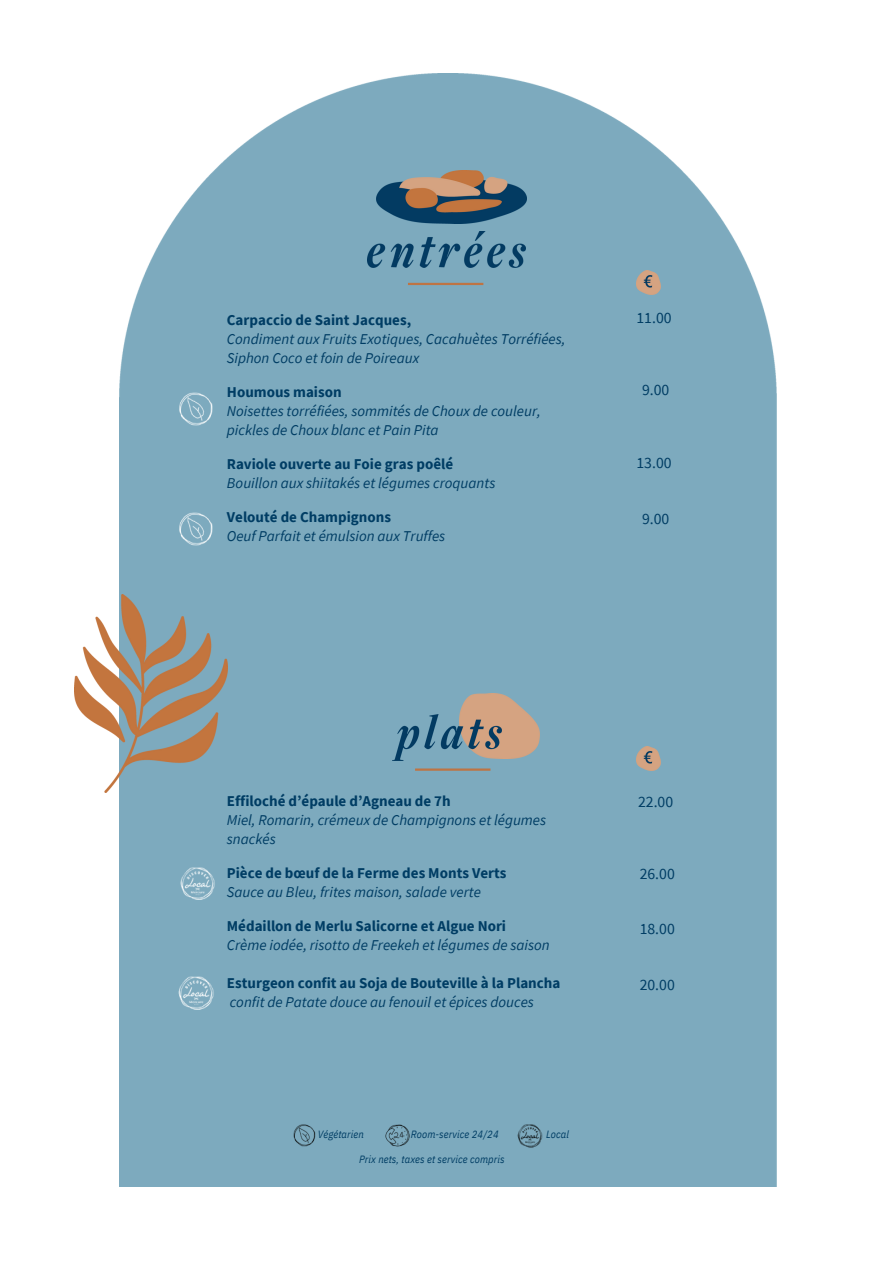
<style>
.page{position:relative;width:894px;height:1264px;background:#fff}
.page>*{position:absolute;margin:0;border:0;box-sizing:border-box;transform-origin:0 0}
.t1{font:15.75px "Source Sans Pro";color:#003d64}
.t2{font:italic 15px/19.2px "Source Sans Pro";color:#003d64}
.t3{font:700 15px/19.2px "Source Sans Pro";color:#003d64}
.t4{font:italic 10.5px "IBM Plex Sans Cond";letter-spacing:.01em;color:#003d64}
.s1{font-weight:700;font-style:normal}
.s2{font-weight:400;font-style:italic}
</style>
<div class="page">
<img style="left:119px;top:73px;width:656px;height:1113px">
<img style="left:636px;top:271px;width:24px;height:23px">
<img style="left:636px;top:747px;width:24px;height:23px">
<img style="left:376px;top:170px;width:150px;height:53px">
<hr style="left:408px;top:283px;width:75px;height:2px;background:#be7444">
<img style="left:367px;top:231px;width:158px;height:36px">
<img style="left:459px;top:693px;width:80px;height:65px">
<hr style="left:415px;top:768px;width:75px;height:2px;background:#be7444">
<img style="left:392px;top:714px;width:109px;height:46px">
<img style="left:74px;top:594px;width:153px;height:198px">
<img style="left:175px;top:509px;width:41px;height:39px">
<img style="left:178px;top:866px;width:37px;height:33px">
<img style="left:384px;top:1122px;width:27px;height:25px">
<img style="left:292px;top:1122px;width:25px;height:25px">
<img style="left:516px;top:1122px;width:26px;height:26px">
<img style="left:175px;top:389px;width:41px;height:39px">
<img style="left:177px;top:975px;width:37px;height:34px">
<p class="t2" style="left:227px;top:310px;width:340px"><span class="s1">Carpaccio de Saint Jacques,<br></span>Condiment aux Fruits Exotiques, Cacahuètes Torréfiées,<br>Siphon Coco et foin de Poireaux</p>
<p class="t2" style="left:227px;top:382px;width:315px"><span class="s1">Houmous maison<br></span>Noisettes torréfiées, sommités de Choux de couleur, pickles de Choux blanc et Pain Pita</p>
<h1 class="t2" style="left:227px;top:454px;width:270px"><span class="s1">Raviole ouverte au Foie gras poêlé<br></span>Bouillon aux shiitakés et légumes croquants</h1>
<h1 class="t2" style="left:227px;top:506px;width:220px"><span class="s1">Velouté de Champignons<br></span>Oeuf Parfait et émulsion aux Truffes</h1>
<h1 class="t1" style="left:636px;top:307px;width:37px">11.00</h1>
<p class="t1" style="left:641px;top:380px;width:29px">9.00</p>
<h1 class="t1" style="left:636px;top:452px;width:37px">13.00</h1>
<h1 class="t1" style="left:641px;top:508px;width:29px">9.00</h1>
<h1 class="t2" style="left:227px;top:791px;width:321px"><span class="s1">Effiloché d’épaule d’Agneau de 7h<br></span>Miel, Romarin, crémeux de Champignons et légumes snackés</h1>
<h1 class="t2" style="left:227px;top:863px;width:281px"><span class="s1">Pièce de bœuf de la Ferme des Monts Verts<br></span>Sauce au Bleu, frites maison, salade verte</h1>
<p class="t2" style="left:227px;top:915px;width:324px"><span class="s1">Médaillon de Merlu Salicorne et Algue Nori<br></span>Crème iodée, risotto de Freekeh et légumes de saison</p>
<h1 class="t3" style="left:227px;top:973px;width:335px">Esturgeon confit au Soja de Bouteville à la Plancha <span class="s2">confit de Patate douce au fenouil et épices douces</span></h1>
<p class="t4" style="left:318px;top:1127px;width:47px">Végétarien</p>
<p class="t4" style="left:410px;top:1127px;width:89px">Room-service 24/24</p>
<p class="t4" style="left:546px;top:1127px;width:24px">Local</p>
<h1 class="t4" style="left:359px;top:1152px;width:147px">Prix nets, taxes et service compris</h1>
<h1 class="t1" style="left:638px;top:791px;width:37px">22.00</h1>
<h1 class="t1" style="left:639px;top:863px;width:37px">26.00</h1>
<p class="t1" style="left:639px;top:918px;width:37px">18.00</p>
<p class="t1" style="left:639px;top:974px;width:37px">20.00</p>
</div>
